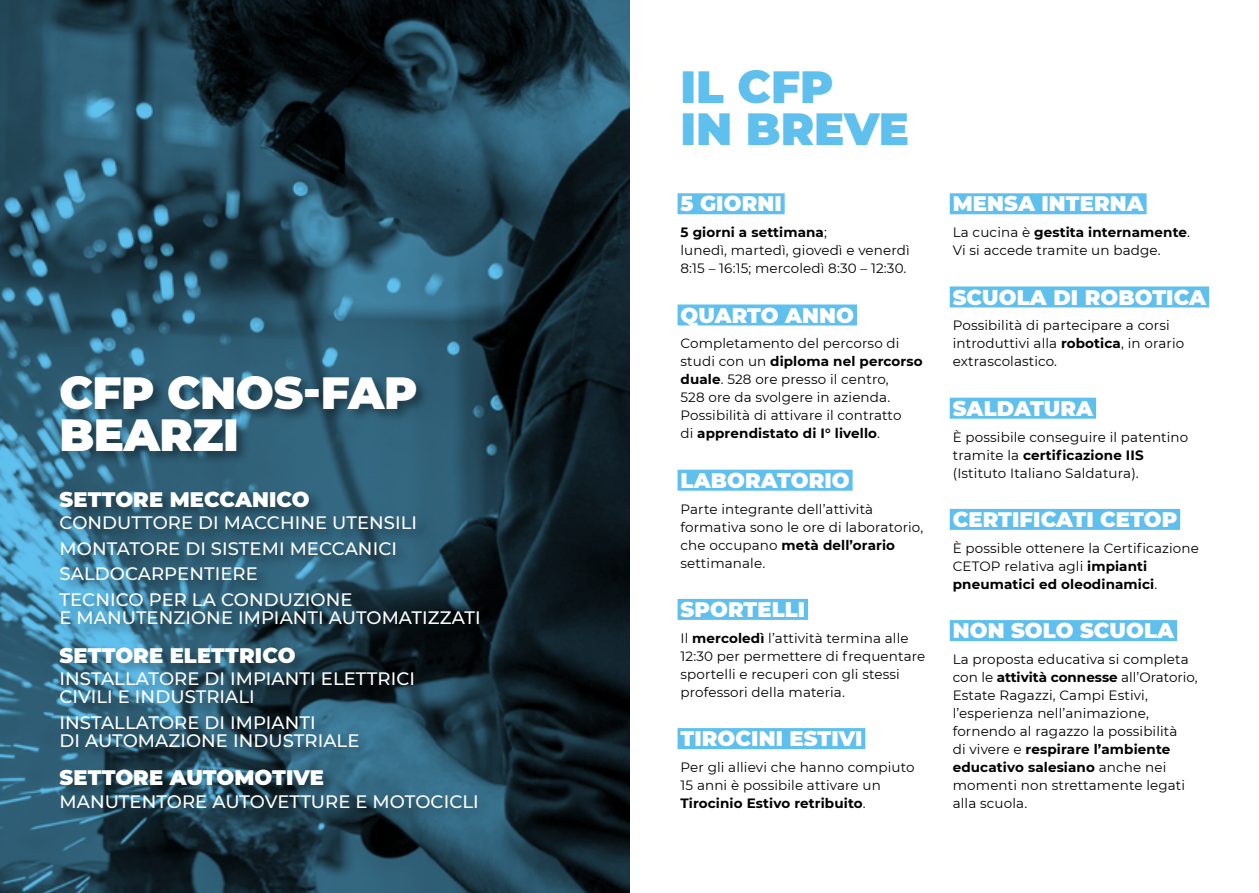
<style>
.page{position:relative;width:1259px;height:893px;background:#fff}
.page>*{position:absolute;margin:0;border:0;box-sizing:border-box;transform-origin:0 0}
.t1{font:900 45px/42px "Montserrat";letter-spacing:-.01em;color:#fff}
.t2{font:900 45px/42px "Montserrat";color:#5fbfed}
.t3{font:900 21px "Montserrat";letter-spacing:.005em;color:#fff}
.t4{font:500 18px/25.5px "Montserrat";letter-spacing:.005em;color:#fff}
.t5{font:13.5px/18px "Montserrat";letter-spacing:.01em;color:#000}
.s1{font-weight:700}
</style>
<div class="page">
<svg style="left:0;top:0;width:629px;height:893px;background:#204151"></svg>
<div style="left:58px;top:374px;width:372px;height:92px;background:#000;opacity:.39"></div>
<div style="left:58px;top:769px;width:433px;height:53px;background:#000;opacity:.39"></div>
<div style="left:58px;top:491px;width:435px;height:148px;background:#000;opacity:.39"></div>
<div style="left:58px;top:646px;width:369px;height:114px;background:#000;opacity:.39"></div>
<div style="left:677px;top:193px;width:107px;height:21px;background:#5fbfed"></div>
<div style="left:677px;top:728px;width:188px;height:21px;background:#5fbfed"></div>
<div style="left:949px;top:509px;width:231px;height:21px;background:#5fbfed"></div>
<div style="left:677px;top:599px;width:131px;height:21px;background:#5fbfed"></div>
<div style="left:949px;top:398px;width:147px;height:21px;background:#5fbfed"></div>
<div style="left:677px;top:470px;width:175px;height:21px;background:#5fbfed"></div>
<div style="left:949px;top:193px;width:197px;height:21px;background:#5fbfed"></div>
<div style="left:949px;top:286px;width:260px;height:21px;background:#5fbfed"></div>
<div style="left:677px;top:304px;width:180px;height:21px;background:#5fbfed"></div>
<div style="left:949px;top:620px;width:228px;height:21px;background:#5fbfed"></div>
<h1 class="t1" style="left:60px;top:369px;width:359px">CFP CNOS-FAP<br>BEARZI</h1>
<h2 class="t3" style="left:60px;top:484px;width:252px">SETTORE MECCANICO</h2>
<h3 class="t4" style="left:60px;top:509px;width:359px">CONDUTTORE DI MACCHINE UTENSILI<br>MONTATORE DI SISTEMI MECCANICI<br>SALDOCARPENTIERE<br>TECNICO PER LA CONDUZIONE</h3>
<h3 class="t4" style="left:60px;top:604px;width:423px">E MANUTENZIONE IMPIANTI AUTOMATIZZATI</h3>
<h2 class="t3" style="left:60px;top:639px;width:237px">SETTORE ELETTRICO</h2>
<h3 class="t4" style="left:60px;top:669px;width:357px;line-height:18px">INSTALLATORE DI IMPIANTI ELETTRICI<br>CIVILI E INDUSTRIALI</h3>
<h3 class="t4" style="left:60px;top:712px;width:301px;line-height:18px">INSTALLATORE DI IMPIANTI<br>DI AUTOMAZIONE INDUSTRIALE</h3>
<h2 class="t3" style="left:60px;top:762px;width:266px">SETTORE AUTOMOTIVE</h2>
<h3 class="t4" style="left:60px;top:788px;width:421px">MANUTENTORE AUTOVETTURE E MOTOCICLI</h3>
<h1 class="t2" style="left:680px;top:63px;width:230px">IL CFP<br>IN BREVE</h1>
<h2 class="t3" style="left:680px;top:188px;width:103px">5 GIORNI</h2>
<p class="t5" style="left:680px;top:223px;width:231px"><span class="s1">5 giorni a settimana</span>;<br>lunedì, martedì, giovedì e venerdì<br>8:15 – 16:15; mercoledì 8:30 – 12:30.</p>
<h2 class="t3" style="left:680px;top:299px;width:175px">QUARTO ANNO</h2>
<p class="t5" style="left:680px;top:334px;width:244px">Completamento del percorso di studi con un <span class="s1">diploma nel percorso duale</span>. 528 ore presso il centro,<br>528 ore da svolgere in azienda.<br>Possibilità di attivare il contratto<br>di <span class="s1">apprendistato di I° livello</span>.</p>
<h2 class="t3" style="left:680px;top:464px;width:171px">LABORATORIO</h2>
<p class="t5" style="left:680px;top:499px;width:244px">Parte integrante dell’attività formativa sono le ore di laboratorio, che occupano <span class="s1">metà dell’orario </span>settimanale.</p>
<h2 class="t3" style="left:680px;top:594px;width:126px">SPORTELLI</h2>
<p class="t5" style="left:680px;top:628px;width:246px">Il <span class="s1">mercoledì</span> l’attività termina alle 12:30 per permettere di frequentare sportelli e recuperi con gli stessi professori della materia.</p>
<h2 class="t3" style="left:680px;top:723px;width:183px">TIROCINI ESTIVI</h2>
<p class="t5" style="left:680px;top:758px;width:236px">Per gli allievi che hanno compiuto<br>15 anni è possibile attivare un<br><span class="s1">Tirocinio Estivo retribuito</span>.</p>
<h2 class="t3" style="left:952px;top:188px;width:192px">MENSA INTERNA</h2>
<p class="t5" style="left:952px;top:223px;width:239px">La cucina è <span class="s1">gestita internamente</span>.<br>Vi si accede tramite un badge.</p>
<h2 class="t3" style="left:952px;top:281px;width:255px">SCUOLA DI ROBOTICA</h2>
<p class="t5" style="left:952px;top:316px;width:233px">Possibilità di partecipare a corsi introduttivi alla <span class="s1">robotica</span>, in orario extrascolastico.</p>
<h2 class="t3" style="left:952px;top:392px;width:142px">SALDATURA</h2>
<p class="t5" style="left:952px;top:427px;width:237px">È possibile conseguire il patentino tramite la <span class="s1">certificazione IIS </span>(Istituto Italiano Saldatura).</p>
<h2 class="t3" style="left:952px;top:504px;width:226px">CERTIFICATI CETOP</h2>
<p class="t5" style="left:952px;top:538px;width:248px">È possible ottenere la Certificazione<br>CETOP relativa agli <span class="s1">impianti pneumatici ed oleodinamici</span>.</p>
<h2 class="t3" style="left:952px;top:615px;width:223px">NON SOLO SCUOLA</h2>
<p class="t5" style="left:952px;top:650px;width:246px">La proposta educativa si completa con le <span class="s1">attività connesse</span> all’Oratorio,<br>Estate Ragazzi, Campi Estivi, l’esperienza nell’animazione, fornendo al ragazzo la possibilità<br>di vivere e <span class="s1">respirare l’ambiente educativo salesiano</span> anche nei momenti non strettamente legati alla scuola.</p>
</div>
